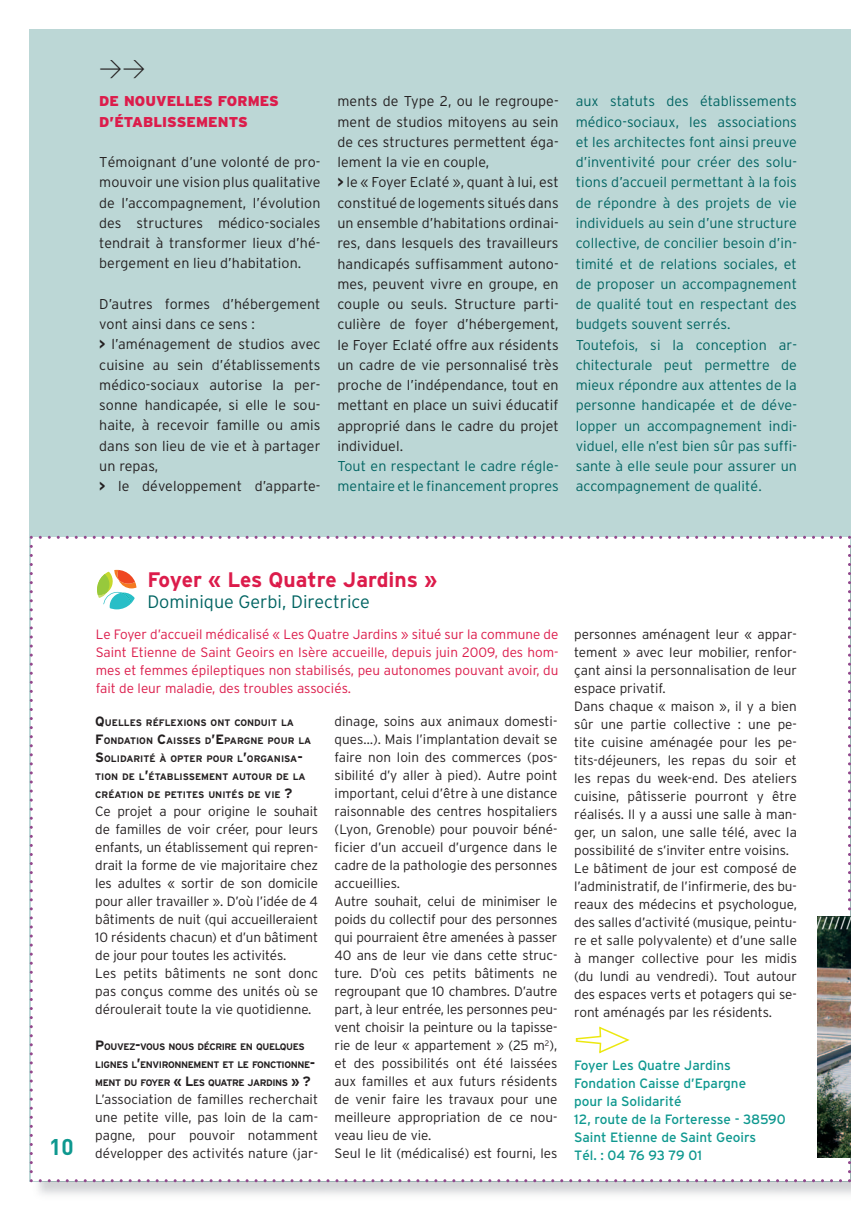
<style>
.page{position:relative;width:851px;height:1212px;background:#fff}
.page>*{position:absolute;margin:0;border:0;box-sizing:border-box;transform-origin:0 0}
.t1{font:700 22.5px "DIN";color:#0e988f}
.t2{font:300 22.5px "DIN";color:#231f20}
.t3{font:700 21px "Interstate";color:#dc1c4b}
.t4{font:300 18px "Interstate";color:#016462}
.t5{font:300 14.25px/20.2px "Interstate";letter-spacing:.005em;color:#231f20}
.t6{font:300 14.25px/20.2px "Interstate";letter-spacing:.005em;color:#016462}
.t7{font:900 14.25px/20.2px "Interstate";letter-spacing:.005em;color:#dc1c4b}
.t8{font:300 14.25px "Interstate";color:#fff}
.t9{font:300 13.5px/18px "Interstate";color:#231f20}
.t10{font:300 13.5px/18px "Interstate";color:#dc1c4b;text-align:justify}
.t11{font:13.5px/18px "Interstate";color:#0e988f}
.t12{font:700 9.45px/18px "Interstate";color:#231f20}
.t13{font:700 9.45px/18px "Interstate";letter-spacing:-.045em;color:#231f20}
.s1{font-weight:700}
.s2{font-size:13.5px}
</style>
<div class="page">
<div style="left:30px;top:29px;width:820px;height:1152px;background:#bcd7d6"></div>
<div style="left:31px;top:537px;width:818px;height:644px;background:#fff"></div>
<svg style="left:30px;top:545px;width:3px;height:628px"></svg>
<svg style="left:39px;top:1179px;width:802px;height:3px"></svg>
<svg style="left:848px;top:545px;width:2px;height:628px"></svg>
<svg style="left:39px;top:536px;width:802px;height:3px"></svg>
<svg style="left:97px;top:570px;width:40px;height:39px"></svg>
<img style="left:817px;top:916px;width:33px;height:242px">
<svg style="left:575px;top:1026px;width:54px;height:27px"></svg>
<h1 class="t2" style="left:99px;top:53px;width:48px">&gt;&gt;</h1>
<p class="t7" style="left:99px;top:91px;width:181px">DE NOUVELLES FORMES<br>D’ÉTABLISSEMENTS</p>
<p class="t5" style="left:99px;top:152px;width:223px;text-align:justify">Témoignant d’une volonté de pro&shy;mouvoir une vision plus qualitative de l’accompagnement, l’évolution des structures médico-sociales tendrait à transformer lieux d’hé&shy;bergement en lieu d’habitation.</p>
<p class="t5" style="left:99px;top:294px;width:223px">D’autres formes d’hébergement vont ainsi dans ce sens :<br><span class="s1">&gt;</span> l’aménagement de studios avec cuisine au sein d’établissements médico-sociaux autorise la per&shy;sonne handicapée, si elle le sou&shy;haite, à recevoir famille ou amis dans son lieu de vie et à partager un repas,<br><span class="s1">&gt;</span> le développement d’apparte-</p>
<p class="t5" style="left:337px;top:91px;width:223px">ments de Type 2, ou le regroupe&shy;ment de studios mitoyens au sein de ces structures permettent éga&shy;lement la vie en couple,<br><span class="s1">&gt;</span> le « Foyer Eclaté », quant à lui, est constitué de logements situés dans un ensemble d’habitations ordinai&shy;res, dans lesquels des travailleurs handicapés suffisamment autono&shy;mes, peuvent vivre en groupe, en couple ou seuls. Structure parti&shy;culière de foyer d’hébergement, le Foyer Eclaté offre aux résidents un cadre de vie personnalisé très proche de l’indépendance, tout en mettant en place un suivi éducatif approprié dans le cadre du projet individuel.</p>
<p class="t6" style="left:337px;top:456px;width:223px">Tout en respectant le cadre régle&shy;mentaire et le financement propres</p>
<p class="t6" style="left:575px;top:91px;width:223px">aux statuts des établissements médico-sociaux, les associations et les architectes font ainsi preuve d’inventivité pour créer des solu&shy;tions d’accueil permettant à la fois de répondre à des projets de vie individuels au sein d’une structure collective, de concilier besoin d’in&shy;timité et de relations sociales, et de proposer un accompagnement de qualité tout en respectant des budgets souvent serrés.<br>Toutefois, si la conception ar&shy;chitecturale peut permettre de mieux répondre aux attentes de la personne handicapée et de déve&shy;lopper un accompagnement indi&shy;viduel, elle n’est bien sûr pas suffi&shy;sante à elle seule pour assurer un accompagnement de qualité.</p>
<h2 class="t3" style="left:147px;top:568px;width:291px">Foyer « Les Quatre Jardins »</h2>
<h3 class="t4" style="left:147px;top:591px;width:224px">Dominique Gerbi, Directrice</h3>
<p class="t10" style="left:96px;top:625px;width:464px">Le Foyer d’accueil médicalisé « Les Quatre Jardins » situé sur la commune de Saint Etienne de Saint Geoirs en Isère accueille, depuis juin 2009, des hom&shy;mes et femmes épileptiques non stabilisés, peu autonomes pouvant avoir, du fait de leur maladie, des troubles associés.</p>
<p class="t9" style="left:334px;top:712px;width:224px">dinage, soins aux animaux domesti&shy;ques…). Mais l’implantation devait se faire non loin des commerces (pos&shy;sibilité d’y aller à pied). Autre point important, celui d’être à une distance raisonnable des centres hospitaliers (Lyon, Grenoble) pour pouvoir béné&shy;ficier d’un accueil d’urgence dans le cadre de la pathologie des personnes accueillies.<br>Autre souhait, celui de minimiser le poids du collectif pour des personnes qui pourraient être amenées à passer 40 ans de leur vie dans cette struc&shy;ture. D’où ces petits bâtiments ne regroupant que 10 chambres. D’autre part, à leur entrée, les personnes peu&shy;vent choisir la peinture ou la tapisse&shy;rie de leur « appartement » (25 m<sup>2</sup>), et des possibilités ont été laissées aux familles et aux futurs résidents de venir faire les travaux pour une meilleure appropriation de ce nou&shy;veau lieu de vie.<br>Seul le lit (médicalisé) est fourni, les</p>
<p class="t9" style="left:574px;top:625px;width:224px">personnes aménagent leur « appar&shy;tement » avec leur mobilier, renfor&shy;çant ainsi la personnalisation de leur espace privatif.<br>Dans chaque « maison », il y a bien sûr une partie collective : une pe&shy;tite cuisine aménagée pour les pe&shy;tits-déjeuners, les repas du soir et les repas du week-end. Des ateliers cuisine, pâtisserie pourront y être réalisés. Il y a aussi une salle à man&shy;ger, un salon, une salle télé, avec la possibilité de s’inviter entre voisins.<br>Le bâtiment de jour est composé de l’administratif, de l’infirmerie, des bu&shy;reaux des médecins et psychologue, des salles d’activité (musique, peintu&shy;re et salle polyvalente) et d’une salle à manger collective pour les midis (du lundi au vendredi). Tout autour des espaces verts et potagers qui se&shy;ront aménagés par les résidents.</p>
<p class="t11" style="left:574px;top:1056px;width:213px">Foyer Les Quatre Jardins<br>Fondation Caisse d’Epargne<br>pour la Solidarité<br>12, route de la Forteresse - 38590<br>Saint Etienne de Saint Geoirs</p>
<p class="t12" style="left:95px;top:714px;width:217px"><span class="s2">Q</span>UELLES RÉFLEXIONS ONT CONDUIT LA <span class="s2">F</span>ONDATION <span class="s2">C</span>AISSES D<span class="s2">’E</span>PARGNE POUR LA <span class="s2">S</span>OLIDARITÉ À OPTER POUR L<span class="s2">’</span>ORGANISA<span class="s2">-</span>TION DE L<span class="s2">’</span>ÉTABLISSEMENT AUTOUR DE LA CRÉATION DE PETITES UNITÉS DE VIE <span class="s2">?</span></p>
<p class="t9" style="left:95px;top:802px;width:224px">Ce projet a pour origine le souhait de familles de voir créer, pour leurs enfants, un établissement qui repren&shy;drait la forme de vie majoritaire chez les adultes « sortir de son domicile pour aller travailler ». D’où l’idée de 4 bâtiments de nuit (qui accueilleraient 10 résidents chacun) et d’un bâtiment de jour pour toutes les activités.<br>Les petits bâtiments ne sont donc pas conçus comme des unités où se déroulerait toute la vie quotidienne.</p>
<p class="t13" style="left:95px;top:1038px;width:221px"><span class="s2">P</span>OUVEZ<span class="s2">-</span>VOUS NOUS DÉCRIRE EN QUELQUES<br>LIGNES L<span class="s2">’</span>ENVIRONNEMENT ET LE FONCTIONNE<span class="s2">-<br></span>MENT DU FOYER <span class="s2">« L</span>ES QUATRE JARDINS <span class="s2">» ?</span></p>
<p class="t9" style="left:95px;top:1090px;width:224px;text-align:justify">L’association de familles recherchait une petite ville, pas loin de la cam&shy;pagne, pour pouvoir notamment développer des activités nature (jar-</p>
<h1 class="t1" style="left:49px;top:1132px;width:26px">10</h1>
<p class="t11" style="left:574px;top:1146px;width:129px">Tél. : 04 76 93 79 01</p>
<p class="t8" style="left:815px;top:914px;width:38px">//////</p>
</div>
